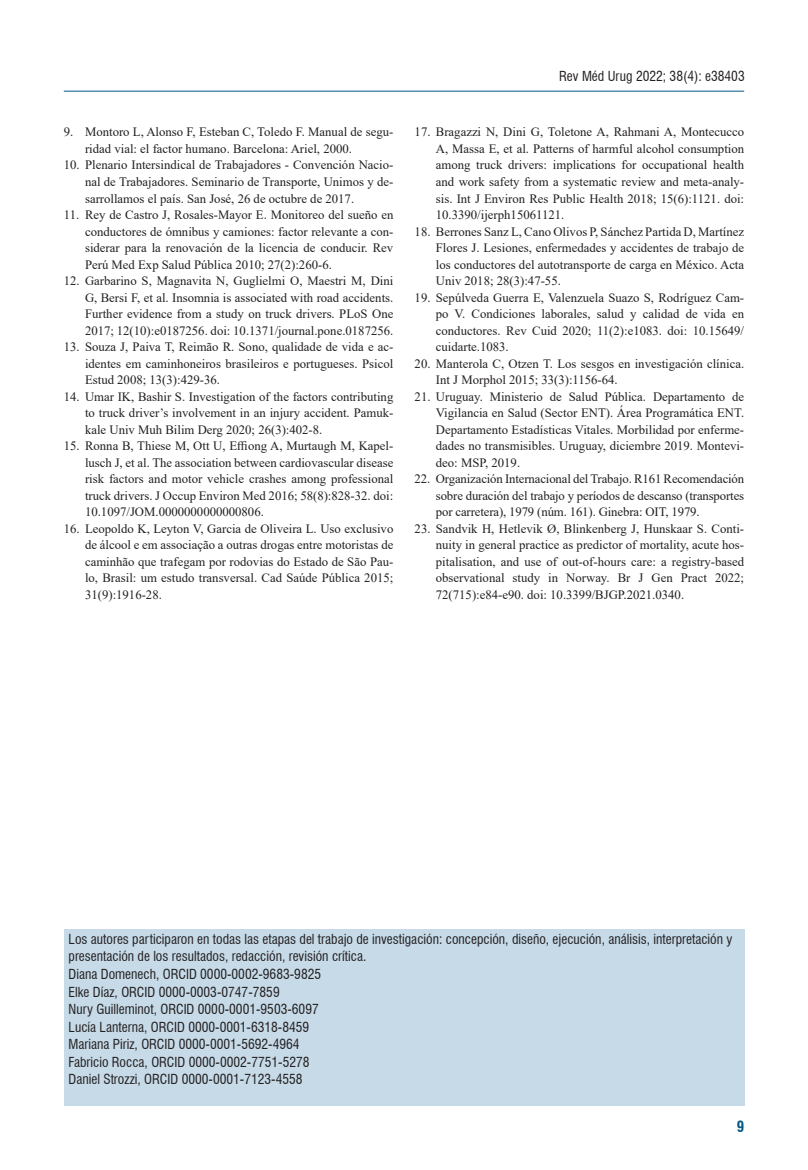
<style>
.page{position:relative;width:808px;height:1170px;background:#fff}
.page>*{position:absolute;margin:0;border:0;box-sizing:border-box;transform-origin:0 0}
.t1{font:700 condensed 15px "Swiss 721 BT";color:#005883}
.t2{font:condensed 13.5px/17.5px "Swiss 721 BT";color:#231f20}
.t3{font:12.75px/16.5px "Times New Roman";color:#231f20;text-align:justify}
</style>
<div class="page">
<hr style="left:64px;top:91px;width:680px;height:1px;background:#005883">
<div style="left:64px;top:929px;width:681px;height:177px;background:#c6dae8"></div>
<p class="t3" style="left:85px;top:123px;width:310px;text-indent:-21px">9. Montoro L, Alonso F, Esteban C, Toledo F. Manual de segu&shy;ridad vial: el factor humano. Barcelona: Ariel, 2000.</p>
<p class="t3" style="left:85px;top:156px;width:310px;text-indent:-21px">10. Plenario Intersindical de Trabajadores - Convención Nacio&shy;nal de Trabajadores. Seminario de Transporte, Unimos y de&shy;sarrollamos el país. San José, 26 de octubre de 2017.</p>
<p class="t3" style="left:85px;top:206px;width:310px;text-indent:-21px">11. Rey de Castro J, Rosales-Mayor E. Monitoreo del sueño en conductores de ómnibus y camiones: factor relevante a con&shy;siderar para la renovación de la licencia de conducir. Rev Perú Med Exp Salud Pública 2010; 27(2):260-6.</p>
<p class="t3" style="left:85px;top:272px;width:310px;text-indent:-21px">12. Garbarino S, Magnavita N, Guglielmi O, Maestri M, Dini G, Bersi F, et al. Insomnia is associated with road accidents.<br>Further evidence from a study on truck drivers. PLoS One 2017; 12(10):e0187256. doi: 10.1371/journal.pone.0187256.</p>
<p class="t3" style="left:85px;top:338px;width:310px;text-indent:-21px">13. Souza J, Paiva T, Reimão R. Sono, qualidade de vida e ac&shy;identes em caminhoneiros brasileiros e portugueses. Psicol Estud 2008; 13(3):429-36.</p>
<p class="t3" style="left:85px;top:387px;width:310px;text-indent:-21px">14. Umar IK, Bashir S. Investigation of the factors contributing to truck driver’s involvement in an injury accident. Pamuk&shy;kale Univ Muh Bilim Derg 2020; 26(3):402-8.</p>
<p class="t3" style="left:85px;top:437px;width:310px;text-indent:-21px">15. Ronna B, Thiese M, Ott U, Effiong A, Murtaugh M, Kapel&shy;lusch J, et al. The association between cardiovascular disease risk factors and motor vehicle crashes among professional truck drivers. J Occup Environ Med 2016; 58(8):828-32. doi:<br>10.1097/JOM.0000000000000806.</p>
<p class="t3" style="left:85px;top:519px;width:310px;text-indent:-21px">16. Leopoldo K, Leyton V, Garcia de Oliveira L. Uso exclusivo de álcool e em associação a outras drogas entre motoristas de caminhão que trafegam por rodovias do Estado de São Pau&shy;lo, Brasil: um estudo transversal. Cad Saúde Pública 2015; 31(9):1916-28.</p>
<p class="t2" style="left:559px;top:67px;width:187px">Rev Méd Urug 2022; 38(4): e38403</p>
<p class="t3" style="left:436px;top:123px;width:310px;text-indent:-21px">17. Bragazzi N, Dini G, Toletone A, Rahmani A, Montecucco A, Massa E, et al. Patterns of harmful alcohol consumption among truck drivers: implications for occupational health and work safety from a systematic review and meta-analy&shy;sis. Int J Environ Res Public Health 2018; 15(6):1121. doi:<br>10.3390/ijerph15061121.</p>
<p class="t3" style="left:436px;top:222px;width:310px;text-indent:-21px">18. Berrones Sanz L, Cano Olivos P, Sánchez Partida D, Martínez Flores J. Lesiones, enfermedades y accidentes de trabajo de los conductores del autotransporte de carga en México. Acta Univ 2018; 28(3):47-55.</p>
<p class="t3" style="left:436px;top:288px;width:310px;text-indent:-21px">19. Sepúlveda Guerra E, Valenzuela Suazo S, Rodríguez Cam&shy;po V. Condiciones laborales, salud y calidad de vida en conductores. Rev Cuid 2020; 11(2):e1083. doi: 10.15649/ cuidarte.1083.</p>
<p class="t3" style="left:436px;top:354px;width:310px;text-indent:-21px">20. Manterola C, Otzen T. Los sesgos en investigación clínica.<br>Int J Morphol 2015; 33(3):1156-64.</p>
<p class="t3" style="left:436px;top:387px;width:310px;text-indent:-21px">21. Uruguay. Ministerio de Salud Pública. Departamento de Vigilancia en Salud (Sector ENT). Área Programática ENT.<br>Departamento Estadísticas Vitales. Morbilidad por enferme&shy;dades no transmisibles. Uruguay, diciembre 2019. Montevi&shy;deo: MSP, 2019.</p>
<p class="t3" style="left:436px;top:470px;width:310px;text-indent:-21px">22. Organización Internacional del Trabajo. R161 Recomendación sobre duración del trabajo y períodos de descanso (transportes por carretera), 1979 (núm. 161). Ginebra: OIT, 1979.</p>
<p class="t3" style="left:436px;top:519px;width:310px;text-indent:-21px">23. Sandvik H, Hetlevik Ø, Blinkenberg J, Hunskaar S. Conti&shy;nuity in general practice as predictor of mortality, acute hos&shy;pitalisation, and use of out-of-hours care: a registry-based observational study in Norway. Br J Gen Pract 2022; 72(715):e84-e90. doi: 10.3399/BJGP.2021.0340.</p>
<p class="t2" style="left:69px;top:930px;width:665px">Los autores participaron en todas las etapas del trabajo de investigación: concepción, diseño, ejecución, análisis, interpretación y presentación de los resultados, redacción, revisión crítica.<br>Diana Domenech, ORCID 0000-0002-9683-9825<br>Elke Díaz, ORCID 0000-0003-0747-7859<br>Nury Guilleminot, ORCID 0000-0001-9503-6097<br>Lucía Lanterna, ORCID 0000-0001-6318-8459<br>Mariana Piriz, ORCID 0000-0001-5692-4964<br>Fabricio Rocca, ORCID 0000-0002-7751-5278<br>Daniel Strozzi, ORCID 0000-0001-7123-4558</p>
<p class="t1" style="left:737px;top:1116px;width:9px">9</p>
</div>
